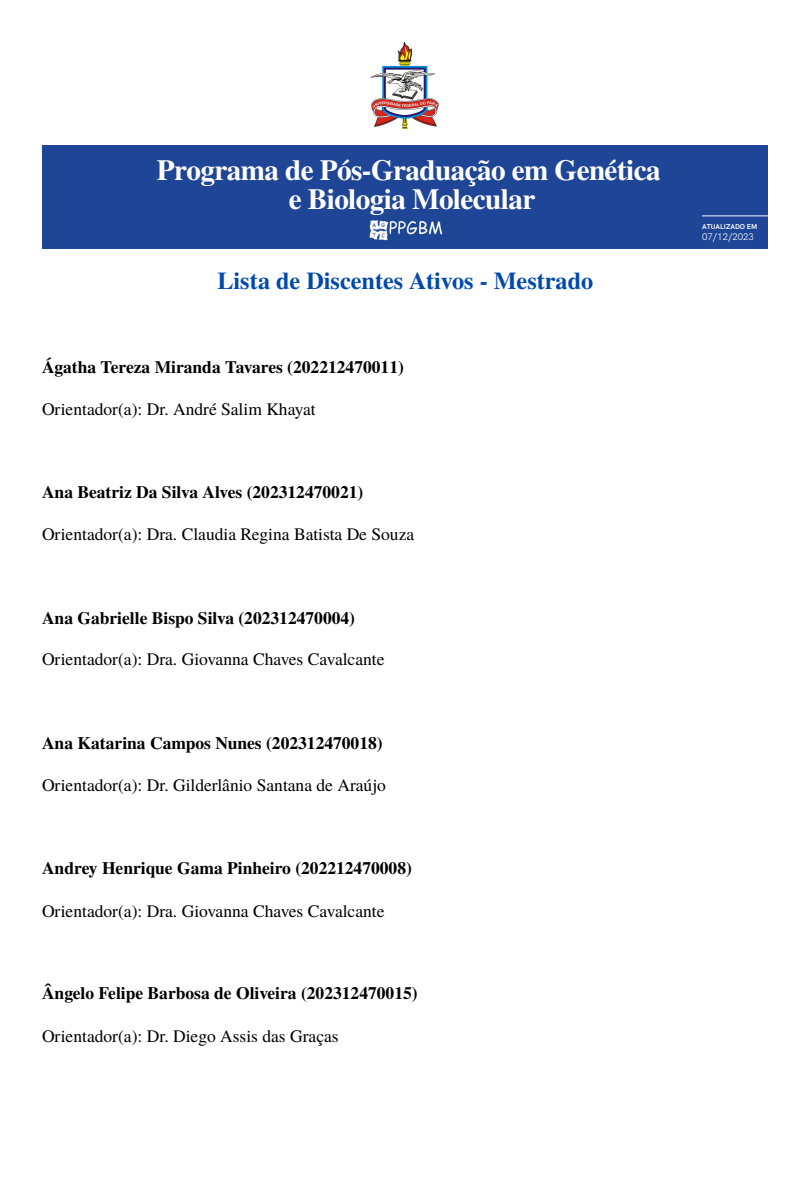
<style>
.page{position:relative;width:810px;height:1181px;background:#fff}
.page>*{position:absolute;margin:0;border:0;box-sizing:border-box;transform-origin:0 0}
.t1{font:700 29.1px "Te X Gyre Termes";letter-spacing:-.02em;color:#fff}
.t2{font:700 24.15px "Te X Gyre Termes";color:#004aad}
.t3{font:17.55px "Te X Gyre Termes";color:#000}
.t4{font:700 17.55px "Te X Gyre Termes";color:#000}
.t5{font:300 9.6px "HK Grotesk";color:#fff}
.t6{font:700 7.05px "HK Grotesk";color:#fff}
</style>
<div class="page">
<img style="left:370px;top:42px;width:69px;height:87px">
<div style="left:42px;top:145px;width:726px;height:103px;background:#1e4596"></div>
<hr style="left:702px;top:215px;width:66px;height:1px;background:#fff">
<img style="left:369px;top:220px;width:74px;height:21px">
<p class="t1" style="left:157px;top:147px;width:505px">Programa de Pós-Graduação em Genética</p>
<p class="t1" style="left:289px;top:176px;width:248px">e Biologia Molecular</p>
<h1 class="t2" style="left:217px;top:262px;width:377px">Lista de Discentes Ativos - Mestrado</h1>
<h2 class="t4" style="left:42px;top:353px;width:363px">Ágatha Tereza Miranda Tavares (202212470011)</h2>
<p class="t3" style="left:42px;top:396px;width:275px">Orientador(a): Dr. André Salim Khayat</p>
<h2 class="t4" style="left:42px;top:479px;width:323px">Ana Beatriz Da Silva Alves (202312470021)</h2>
<p class="t3" style="left:42px;top:521px;width:374px">Orientador(a): Dra. Claudia Regina Batista De Souza</p>
<h2 class="t4" style="left:42px;top:604px;width:315px">Ana Gabrielle Bispo Silva (202312470004)</h2>
<p class="t3" style="left:42px;top:646px;width:344px">Orientador(a): Dra. Giovanna Chaves Cavalcante</p>
<h2 class="t4" style="left:42px;top:729px;width:342px">Ana Katarina Campos Nunes (202312470018)</h2>
<p class="t3" style="left:42px;top:772px;width:345px">Orientador(a): Dr. Gilderlânio Santana de Araújo</p>
<h2 class="t4" style="left:42px;top:854px;width:371px">Andrey Henrique Gama Pinheiro (202212470008)</h2>
<p class="t3" style="left:42px;top:898px;width:344px">Orientador(a): Dra. Giovanna Chaves Cavalcante</p>
<h2 class="t4" style="left:42px;top:979px;width:377px">Ângelo Felipe Barbosa de Oliveira (202312470015)</h2>
<p class="t3" style="left:42px;top:1023px;width:298px">Orientador(a): Dr. Diego Assis das Graças</p>
<p class="t6" style="left:702px;top:222px;width:57px">ATUALIZADO EM</p>
<p class="t5" style="left:702px;top:232px;width:53px">07/12/2023</p>
</div>
